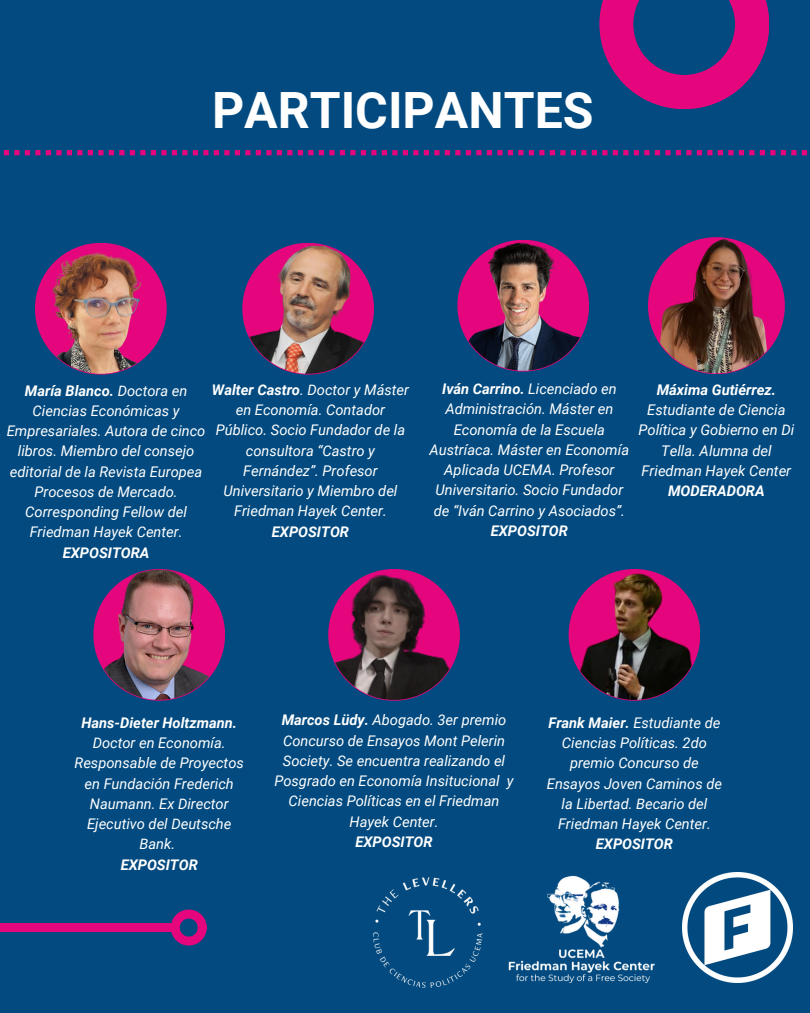
<style>
.page{position:relative;width:810px;height:1013px;background:#fff}
.page>*{position:absolute;margin:0;border:0;box-sizing:border-box;transform-origin:0 0}
.t1{font:700 50px "Roboto";color:#fff}
.t2{font:italic 14.7px/20.2px "Roboto";color:#fff;text-align:center}
.t3{font:italic 700 14.7px "Roboto";color:#fff}
.t4{font:italic 14.6px/20.2px "Roboto";color:#fff;text-align:center}
.t5{font:italic 700 14.6px "Roboto";color:#fff}
.s1{font-weight:700}
</style>
<div class="page">
<div style="left:0;top:0;width:810px;height:1012px;background:#024a7f"></div>
<svg style="left:599px;top:0;width:18px;height:76px"></svg>
<svg style="left:617px;top:0;width:152px;height:109px"></svg>
<img style="left:243px;top:243px;width:130px;height:131px;border-radius:50%">
<img style="left:508px;top:875px;width:147px;height:108px">
<img style="left:683px;top:872px;width:109px;height:110px">
<img style="left:373px;top:877px;width:110px;height:111px">
<svg style="left:4px;top:150px;width:804px;height:5px"></svg>
<div style="left:0;top:923px;width:173px;height:9px;background:#e5057d"></div>
<div style="left:171px;top:909px;width:36px;height:36px;border:9px solid #e5057d;border-radius:50%"></div>
<img style="left:36px;top:243px;width:130px;height:131px;border-radius:50%">
<img style="left:458px;top:240px;width:130px;height:131px;border-radius:50%">
<img style="left:569px;top:569px;width:131px;height:131px;border-radius:50%">
<svg style="left:648px;top:237px;width:137px;height:137px"></svg>
<img style="left:649px;top:238px;width:135px;height:135px;border-radius:50%">
<img style="left:94px;top:569px;width:130px;height:131px;border-radius:50%">
<img style="left:329px;top:569px;width:130px;height:131px;border-radius:50%">
<p class="t1" style="left:212px;top:81px;width:383px">PARTICIPANTES</p>
<p class="t4" style="left:7px;top:380px;width:200px"><span class="s1">María Blanco.</span> Doctora en<br>Ciencias Económicas y<br>Empresariales. Autora de cinco libros. Miembro del consejo editorial de la Revista Europea<br>Procesos de Mercado.<br>Corresponding Fellow del<br>Friedman Hayek Center.</p>
<p class="t5" style="left:63px;top:544px;width:88px">EXPOSITORA</p>
<p class="t4" style="left:212px;top:380px;width:199px"><span class="s1">Walter Castro</span>. Doctor y Máster en Economía. Contador<br>Público. Socio Fundador de la consultora “Castro y<br>Fernández”. Profesor<br>Universitario y Miembro del<br>Friedman Hayek Center.</p>
<p class="t5" style="left:272px;top:523px;width:79px">EXPOSITOR</p>
<p class="t4" style="left:430px;top:379px;width:201px"><span class="s1">Iván Carrino.</span> Licenciado en<br>Administración. Máster en<br>Economía de la Escuela<br>Austríaca. Máster en Economía<br>Aplicada UCEMA. Profesor<br>Universitario. Socio Fundador de “Iván Carrino y Asociados”.</p>
<p class="t5" style="left:491px;top:522px;width:79px">EXPOSITOR</p>
<p class="t2" style="left:638px;top:380px;width:157px"><span class="s1">Máxima Gutiérrez.<br></span>Estudiante de Ciencia<br>Política y Gobierno en Di<br>Tella. Alumna del<br>Friedman Hayek Center</p>
<p class="t3" style="left:668px;top:482px;width:98px">MODERADORA</p>
<p class="t4" style="left:75px;top:712px;width:171px"><span class="s1">Hans-Dieter Holtzmann.<br></span>Doctor en Economía.<br>Responsable de Proyectos en Fundación Frederich<br>Naumann. Ex Director<br>Ejecutivo del Deutsche<br>Bank.</p>
<p class="t5" style="left:121px;top:856px;width:79px">EXPOSITOR</p>
<p class="t4" style="left:274px;top:710px;width:241px"><span class="s1">Marcos Lüdy.</span> Abogado. 3er premio<br>Concurso de Ensayos Mont Pelerin<br>Society. Se encuentra realizando el<br>Posgrado en Economía Insitucional y<br>Ciencias Políticas en el Friedman<br>Hayek Center.</p>
<p class="t5" style="left:355px;top:833px;width:79px">EXPOSITOR</p>
<p class="t4" style="left:547px;top:712px;width:177px"><span class="s1">Frank Maier.</span> Estudiante de<br>Ciencias Políticas. 2do premio Concurso de<br>Ensayos Joven Caminos de la Libertad. Becario del<br>Friedman Hayek Center.</p>
<p class="t5" style="left:596px;top:835px;width:79px">EXPOSITOR</p>
</div>
